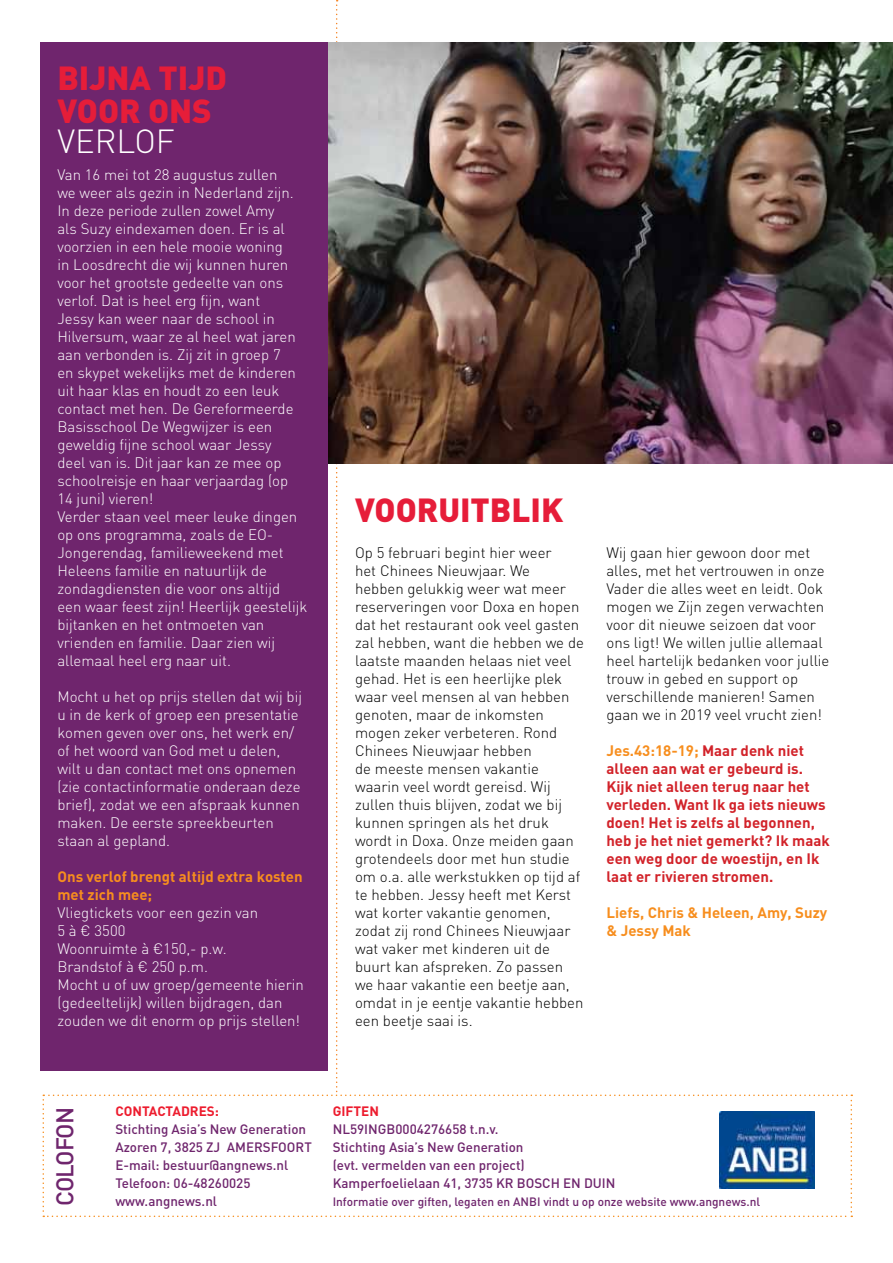
<style>
.page{position:relative;width:893px;height:1263px;background:#fff}
.page>*{position:absolute;margin:0;border:0;box-sizing:border-box;transform-origin:0 0}
.t1{font:900 33px/33px "DIN";color:#e61d39}
.t2{font:300 33px "DIN";color:#fff}
.t3{font:500 24px "DIN";color:#6f256d}
.t4{font:300 15px/18px "DIN";color:#fff}
.t5{font:300 15px/18px "DIN";color:#000}
.t6{font:700 15px/18px "DIN";color:#d2232a}
.t7{font:700 15px/18px "DIN";color:#f78e1e}
.t8{font:500 13.5px/18px "DIN";color:#6f256d}
.t9{font:700 13.5px "DIN";color:#ed1c2e}
.t10{font:500 12px "DIN";color:#6f256d}
.s1{color:#f78e1e}
</style>
<div class="page">
<img style="left:852px;top:43px;width:41px;height:420px">
<img style="left:43px;top:0;width:809px;height:1217px">
<img style="left:719px;top:1112px;width:96px;height:76px">
<div style="left:40px;top:43px;width:288px;height:1028px;background:#6f256d"></div>
<h1 class="t1" style="left:57px;top:60px;width:171px">BIJNA TIJD<br>VOOR ONS</h1>
<h1 class="t2" style="left:57px;top:121px;width:119px">VERLOF</h1>
<p class="t4" style="left:57px;top:165px;width:252px">Van 16 mei tot 28 augustus zullen<br>we weer als gezin in Nederland zijn.<br>I n deze periode zullen zowel Amy<br>als Suzy eindexamen doen. Er is al voorzien in een hele mooie woning<br>in Loosdrecht die wij kunnen huren voor het grootste gedeelte van ons verlof. Dat is heel erg fijn, want<br>Jessy kan weer naar de school in<br>H ilversum, waar ze al heel wat jaren aan verbonden is. Zij zit in groep 7<br>en skypet wekelijks met de kinderen uit haar klas en houdt zo een leuk contact met hen. De Gereformeerde<br>Basisschool De Wegwijzer is een geweldig fijne school waar Jessy<br>deel van is. Dit jaar kan ze mee op schoolreisje en haar verjaardag (op<br>14 juni) vieren!<br>Verder staan veel meer leuke dingen op ons programma, zoals de EO-<br>Jongerendag, familieweekend met<br>Heleens familie en natuurlijk de zondagdiensten die voor ons altijd een waar feest zijn! H eerlijk geestelijk bijtanken en het ontmoeten van vrienden en familie. Daar zien wij allemaal heel erg naar uit.</p>
<p class="t4" style="left:57px;top:687px;width:246px">Mocht u het op prijs stellen dat wij bij u in de kerk of groep een presentatie komen geven over ons, het werk en/ of het woord van God met u delen, wilt u dan contact met ons opnemen (zie contactinformatie onderaan deze brief), zodat we een afspraak kunnen maken. De eerste spreekbeurten staan al gepland.</p>
<p class="t7" style="left:57px;top:867px;width:247px">Ons verlof brengt altijd extra kosten met zich mee;</p>
<p class="t4" style="left:57px;top:903px;width:248px">Vliegtickets voor een gezin van<br>5 à € 3500<br>Woonruimte à €150,- p.w.<br>Brandstof à € 250 p.m.<br>Mocht u of uw groep/gemeente hierin (gedeeltelijk) willen bijdragen, dan zouden we dit enorm op prijs stellen!</p>
<h1 class="t1" style="left:355px;top:492px;width:210px">VOORUITBLIK</h1>
<p class="t5" style="left:355px;top:543px;width:230px">Op 5 februari begint hier weer<br>het Chinees N ieuwjaar. We<br>hebben gelukkig weer wat meer reserveringen voor Doxa en hopen dat het restaurant ook veel gasten zal hebben, want die hebben we de laatste maanden helaas niet veel gehad. Het is een heerlijke plek waar veel mensen al van hebben genoten, maar de inkomsten mogen zeker verbeteren. Rond<br>Chinees N ieuwjaar hebben<br>de meeste mensen vakantie waarin veel wordt gereisd. Wij zullen thuis blijven, zodat we bij kunnen springen als het druk wordt in Doxa. Onze meiden gaan grotendeels door met hun studie om o.a. alle werkstukken op tijd af te hebben. Jessy heeft met Kerst wat korter vakantie genomen, zodat zij rond Chinees N ieuwjaar wat vaker met kinderen uit de buurt kan afspreken. Zo passen we haar vakantie een beetje aan, omdat in je eentje vakantie hebben een beetje saai is.</p>
<p class="t5" style="left:606px;top:543px;width:225px">Wij gaan hier gewoon door met alles, met het vertrouwen in onze<br>Vader die alles weet en leidt. Ook mogen we Zijn zegen verwachten voor dit nieuwe seizoen dat voor ons ligt! We willen jullie allemaal heel hartelijk bedanken voor jullie trouw in gebed en support op verschillende manieren! Samen gaan we in 2019 veel vrucht zien!</p>
<p class="t6" style="left:606px;top:741px;width:225px"><span class="s1">Jes.43:18-19;</span> Maar denk niet alleen aan wat er gebeurd is.<br>Kijk niet alleen terug naar het verleden. Want I k ga iets nieuws doen! Het is zelfs al begonnen, heb je het niet gemerkt? I k maak een weg door de woestijn, en I k laat er rivieren stromen.</p>
<p class="t7" style="left:606px;top:903px;width:222px">Liefs, Chris &amp; Heleen, Amy, Suzy &amp; Jessy Mak</p>
<h2 class="t3" style="left:50px;top:1206px;width:97px;rotate:-90deg">Colofon</h2>
<p class="t9" style="left:115px;top:1102px;width:18px">cont</p>
<p class="t9" style="left:149px;top:1102px;width:72px">actadres:</p>
<p class="t8" style="left:115px;top:1120px;width:198px">Stichting Asia’s New Generation<br>Azoren 7, 3825 ZJ AMERSFOORT<br>E-mail: bestuur@angnews.nl<br>Telefoon: 06-48260025 www.angnews.nl</p>
<p class="t9" style="left:333px;top:1102px;width:48px">GIFTEN</p>
<p class="t8" style="left:333px;top:1120px;width:284px">NL59INGB0004276658 t.n.v.<br>Stichting Asia’s New Generation<br>(evt. vermelden van een project)<br>Kamperfoelielaan 41, 3735 KR BOSCH EN DUIN</p>
<p class="t10" style="left:333px;top:1194px;width:429px">Informatie over giften, legaten en ANBI vindt u op onze website www.angnews.nl</p>
</div>
